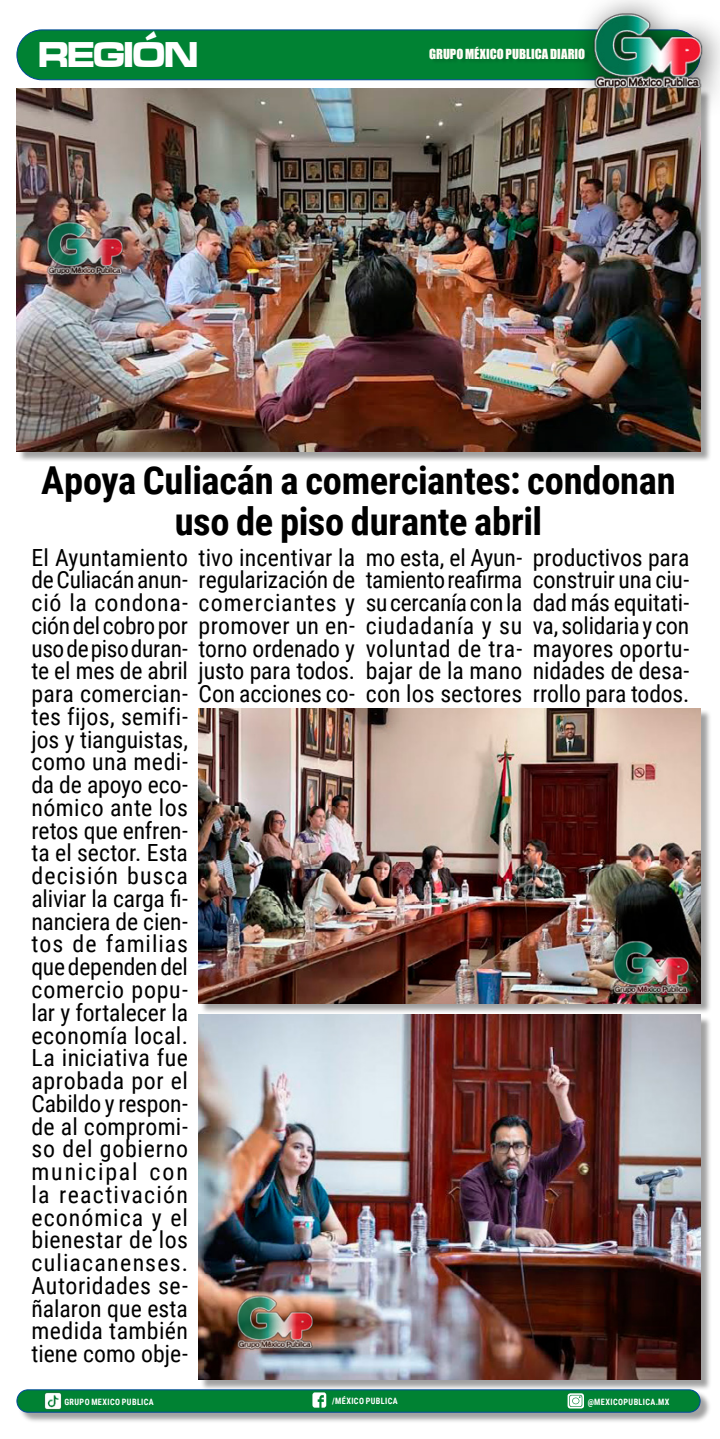
<style>
.page{position:relative;width:720px;height:1439px;background:#fff}
.page>*{position:absolute;margin:0;border:0;box-sizing:border-box;transform-origin:0 0}
.t1{font:700 38.5px/40.4px "Roboto Condensed";letter-spacing:-.01em;color:#000;text-align:center}
.t2{font:37.1px "Microgramma D Bold Exte";letter-spacing:-.04em;color:#fff;scale:.9 1}
.t3{font:23.62px/22.8px "Roboto Condensed";color:#000}
.t4{font:23.62px "Roboto Condensed";letter-spacing:.02em;color:#000}
.t5{font:12.78px "Impact";color:#fffdf6}
.t6{font:700 8.75px "Roboto Condensed";letter-spacing:.045em;color:#fff;scale:.94 1}
</style>
<div class="page">
<div style="left:17px;top:30px;width:682px;height:50px;background:#008233;border-radius:25px"></div>
<div style="left:16px;top:29px;width:684px;height:51px;border:1px solid #00499a;border-radius:25px"></div>
<div style="left:570px;top:0;width:149px;height:121px;background:#000;opacity:.7"></div>
<img style="left:584px;top:4px;width:132px;height:117px">
<div style="left:431px;top:47px;width:159px;height:18px;background:#00792f"></div>
<div style="left:18px;top:90px;width:693px;height:372px;background:#000;opacity:.37"></div>
<img style="left:16px;top:88px;width:684px;height:363px">
<div style="left:200px;top:1016px;width:511px;height:374px;background:#000;opacity:.37"></div>
<img style="left:198px;top:1014px;width:502px;height:365px">
<img style="left:31px;top:192px;width:112px;height:111px">
<img style="left:221px;top:1265px;width:111px;height:111px">
<div style="left:200px;top:710px;width:511px;height:304px;background:#000;opacity:.37"></div>
<img style="left:198px;top:708px;width:502px;height:295px">
<img style="left:596px;top:910px;width:112px;height:111px">
<div style="left:18px;top:1390px;width:693px;height:33px;background:#000;opacity:.37"></div>
<div style="left:17px;top:1389px;width:682px;height:23px;background:#008233;border-radius:11px"></div>
<div style="left:16px;top:1389px;width:684px;height:23px;border:1px solid #00499a;border-radius:11px"></div>
<svg style="left:567px;top:1393px;width:16px;height:15px"></svg>
<svg style="left:312px;top:1392px;width:14px;height:15px"></svg>
<img style="left:42px;top:1390px;width:21px;height:21px">
<h2 class="t2" style="left:38px;top:30px;width:179px">REGIÓN</h2>
<p class="t5" style="left:429px;top:44px;width:157px">GRUPO MÉXICO PUBLICA DIARIO</p>
<h1 class="t1" style="left:41px;top:459px;width:636px">Apoya Culiacán a comerciantes: condonan uso de piso durante abril</h1>
<p class="t3" style="left:365px;top:545px;width:325px;text-align:right">mo esta, el Ayun- productivos para construir una ciu-</p>
<p class="t3" style="left:532px;top:613px;width:158px">va, solidaria y con</p>
<p class="t3" style="left:31px;top:545px;width:659px">El Ayuntamiento tivo incentivar la<br>de Culiacán anun- regularización de tamiento reafirma<br>ció la condona- comerciantes y su cercanía con la dad más equitati&shy;ción del cobro por<br>uso de piso duran- torno ordenado y voluntad de tra- mayores oportu&shy;te el mes de abril justo para todos. bajar de la mano nidades de desa&shy;para comercian- Con acciones co- con los sectores rrollo para todos. tes fijos, semifi-<br>jos y tianguistas,<br>como una medi-<br>da de apoyo eco-<br>nómico ante los<br>retos que enfren-<br>ta el sector. Esta<br>decisión busca<br>aliviar la carga fi-<br>nanciera de cien-<br>tos de familias<br>que dependen del<br>comercio popu-<br>lar y fortalecer la<br>economía local.<br>La iniciativa fue<br>aprobada por el<br>Cabildo y respon-<br>de al compromi-<br>so del gobierno<br>municipal con<br>la reactivación<br>económica y el<br>bienestar de los<br>culiacanenses.<br>Autoridades se-<br>ñalaron que esta<br>medida también<br>tiene como obje-</p>
<p class="t4" style="left:198px;top:609px;width:325px">promover un en- ciudadanía y su</p>
<p class="t6" style="left:64px;top:1395px;width:97px">GRUPO MEXICO PUBLICA</p>
<p class="t6" style="left:332px;top:1394px;width:71px">/MÉXICO PUBLICA</p>
<p class="t6" style="left:587px;top:1395px;width:88px">@MEXICOPUBLICA.MX</p>
</div>
